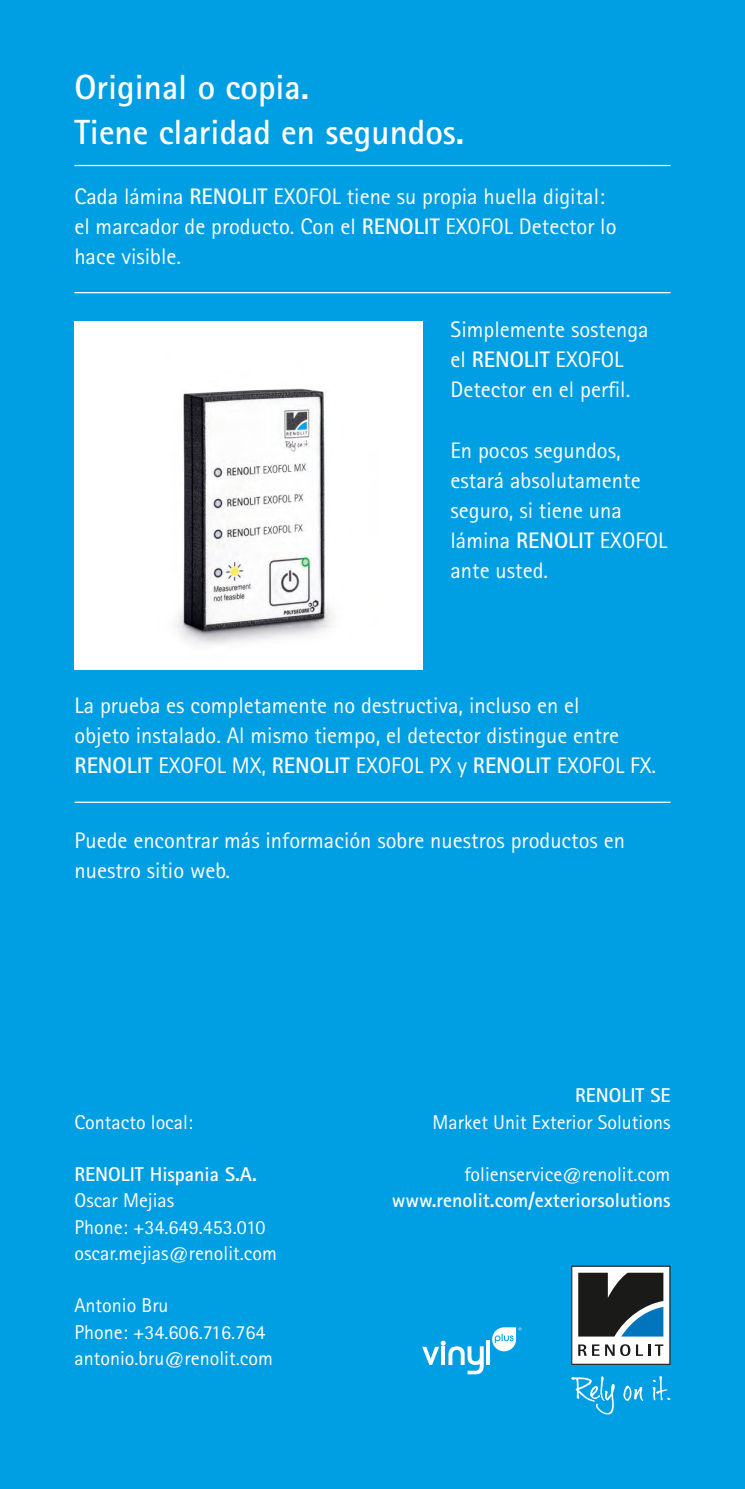
<style>
.page{position:relative;width:745px;height:1489px;background:#fff}
.page>*{position:absolute;margin:0;border:0;box-sizing:border-box;transform-origin:0 0}
.Headline_100__Logo{font:700 35px/45px "Rotis Sans Serif Pro";color:#fff}
.Copy_schwarz_9pt_reg{font:22.5px/30px "Rotis Sans Serif Pro";color:#fff}
.Internetadresse_Ansc{font:20px "Rotis Sans Serif Pro";color:#fff}
.Internetadresse_Ansc-2{font:700 20px/26.2px "Rotis Sans Serif Pro";color:#fff}
.s1{font-weight:700}
.s2{font-weight:400}
</style>
<div class="page">
<div style="left:0;top:0;width:744px;height:1488px;background:#009ee3"></div>
<svg style="left:571px;top:1265px;width:99px;height:99px;background:#798489"></svg>
<svg style="left:623px;top:1385px;width:20px;height:15px"></svg>
<svg style="left:652px;top:1376px;width:18px;height:24px"></svg>
<svg style="left:571px;top:1376px;width:43px;height:38px"></svg>
<hr style="left:74px;top:165px;width:596px;height:1px;background:#fff">
<hr style="left:74px;top:292px;width:596px;height:1px;background:#fff">
<hr style="left:486px;top:1340px;width:4px;height:24px;background:#fff">
<svg style="left:422px;top:1340px;width:61px;height:34px"></svg>
<svg style="left:492px;top:1327px;width:29px;height:24px"></svg>
<img style="left:74px;top:322px;width:348px;height:347px">
<hr style="left:74px;top:801px;width:596px;height:1px;background:#fff">
<p class="Headline_100__Logo" style="left:74px;top:64px;width:391px">Original o copia.<br>Tiene claridad en segundos.</p>
<p class="Copy_schwarz_9pt_reg" style="left:74px;top:181px;width:543px">Cada lámina <span class="s1">RENOLIT</span> EXOFOL tiene su propia huella digital: el marcador de producto. Con el <span class="s1">RENOLIT</span> EXOFOL Detector lo hace visible.</p>
<p class="Copy_schwarz_9pt_reg" style="left:450px;top:315px;width:199px">Simplemente sostenga el <span class="s1">RENOLIT</span> EXOFOL<br>Detector en el perfil.</p>
<p class="Copy_schwarz_9pt_reg" style="left:450px;top:435px;width:218px">En pocos segundos, estará absolutamente seguro, si tiene una lámina <span class="s1">RENOLIT</span> EXOFOL ante usted.</p>
<p class="Copy_schwarz_9pt_reg" style="left:74px;top:690px;width:582px">La prueba es completamente no destructiva, incluso en el<br>objeto instalado. Al mismo tiempo, el detector distingue entre<br><span class="s1">RENOLIT</span> EXOFOL MX, <span class="s1">RENOLIT</span> EXOFOL PX y <span class="s1">RENOLIT</span> EXOFOL FX.</p>
<p class="Copy_schwarz_9pt_reg" style="left:74px;top:825px;width:551px">Puede encontrar más información sobre nuestros productos en nuestro sitio web.</p>
<p class="Internetadresse_Ansc" style="left:74px;top:1109px;width:120px">Contacto local:</p>
<p class="Internetadresse_Ansc-2" style="left:74px;top:1160px;width:184px">RENOLIT Hispania S.A.<br><span class="s2">Oscar Mejias</span></p>
<p class="Internetadresse_Ansc" style="left:74px;top:1214px;width:192px">Phone: +34.649.453.010</p>
<p class="Internetadresse_Ansc" style="left:74px;top:1241px;width:204px">oscar.mejias@renolit.com</p>
<p class="Internetadresse_Ansc" style="left:74px;top:1293px;width:96px">Antonio Bru</p>
<p class="Internetadresse_Ansc" style="left:74px;top:1319px;width:192px">Phone: +34.606.716.764</p>
<p class="Internetadresse_Ansc" style="left:74px;top:1346px;width:200px">antonio.bru@renolit.com</p>
<p class="Internetadresse_Ansc-2" style="left:575px;top:1082px;width:97px">RENOLIT SE</p>
<p class="Internetadresse_Ansc" style="left:432px;top:1109px;width:239px">Market Unit Exterior Solutions</p>
<p class="Internetadresse_Ansc" style="left:464px;top:1162px;width:207px">folienservice@renolit.com</p>
<p class="Internetadresse_Ansc-2" style="left:391px;top:1187px;width:280px">www.renolit.com/exteriorsolutions</p>
</div>
